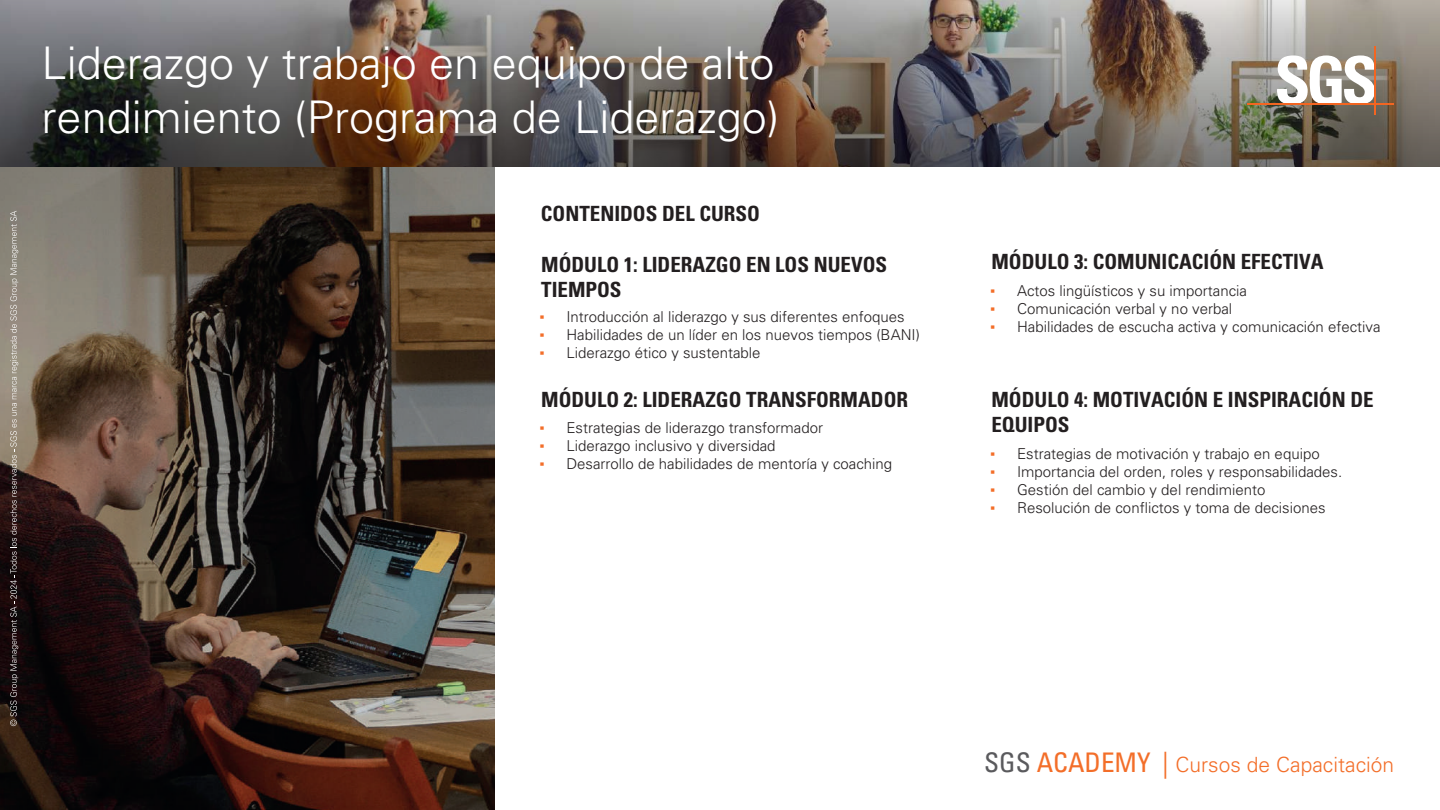
<style>
.page{position:relative;width:1440px;height:810px;background:#fff}
.page>*{position:absolute;margin:0;border:0;box-sizing:border-box;transform-origin:0 0}
.t1{font:300 45px/54px "Univers LT Std";color:#fff}
.t2{font:700 condensed 21px/25.2px "Univers";color:#231f20}
.t3{font:300 21px "Univers LT Std";color:#f36e29}
.t4{font:300 15px "Univers LT Std";color:#231f20}
.s1{font-family:"Times New Roman";font-weight:400;color:#f36e29}
.s2{font-weight:400;font-stretch:condensed;font-size:27px;color:#5a5a5d}
.s3{font-weight:400;font-stretch:condensed;font-size:27px}
.s4{font-size:27px}
</style>
<div class="page">
<img style="left:0;top:167px;width:495px;height:643px">
<img style="left:0;top:0;width:1440px;height:167px">
<svg style="left:1277px;top:55px;width:97px;height:49px"></svg>
<hr style="left:1247px;top:104px;width:147px;height:1px;background:#f36521">
<hr style="left:1374px;top:46px;width:2px;height:68px;background:#f36521">
<svg style="left:10px;top:211px;width:8px;height:515px;background:#726862"></svg>
<h1 class="t1" style="left:42px;top:37px;width:739px">Liderazgo y trabajo en equipo de alto rendimiento (Programa de Liderazgo)</h1>
<h2 class="t2" style="left:541px;top:200px;width:221px">CONTENIDOS DEL CURSO</h2>
<h2 class="t2" style="left:541px;top:252px;width:347px">MÓDULO 1: LIDERAZGO EN LOS NUEVOS<br>TIEMPOS</h2>
<p class="t4" style="left:539px;top:308px;width:367px"><span class="s1">▪</span> Introducción al liderazgo y sus diferentes enfoques</p>
<p class="t4" style="left:539px;top:326px;width:382px"><span class="s1">▪</span> Habilidades de un líder en los nuevos tiempos (BANI)</p>
<p class="t4" style="left:539px;top:344px;width:223px"><span class="s1">▪</span> Liderazgo ético y sustentable</p>
<h2 class="t2" style="left:541px;top:387px;width:368px">MÓDULO 2: LIDERAZGO TRANSFORMADOR</h2>
<p class="t4" style="left:539px;top:419px;width:285px"><span class="s1">▪</span> Estrategias de liderazgo transformador</p>
<p class="t4" style="left:539px;top:437px;width:238px"><span class="s1">▪</span> Liderazgo inclusivo y diversidad</p>
<p class="t4" style="left:539px;top:455px;width:354px"><span class="s1">▪</span> Desarrollo de habilidades de mentoría y coaching</p>
<h2 class="t2" style="left:992px;top:248px;width:334px">MÓDULO 3: COMUNICACIÓN EFECTIVA</h2>
<p class="t4" style="left:990px;top:282px;width:259px"><span class="s1">▪</span> Actos lingüísticos y su importancia</p>
<p class="t4" style="left:990px;top:300px;width:244px"><span class="s1">▪</span> Comunicación verbal y no verbal</p>
<p class="t4" style="left:990px;top:318px;width:392px"><span class="s1">▪</span> Habilidades de escucha activa y comunicación efectiva</p>
<h2 class="t2" style="left:992px;top:387px;width:384px">MÓDULO 4: MOTIVACIÓN E INSPIRACIÓN DE<br>EQUIPOS</h2>
<p class="t4" style="left:990px;top:444px;width:331px"><span class="s1">▪</span> Estrategias de motivación y trabajo en equipo</p>
<p class="t4" style="left:990px;top:462px;width:354px"><span class="s1">▪</span> Importancia del orden, roles y responsabilidades.</p>
<p class="t4" style="left:990px;top:480px;width:277px"><span class="s1">▪</span> Gestión del cambio y del rendimiento</p>
<p class="t4" style="left:990px;top:498px;width:337px"><span class="s1">▪</span> Resolución de conflictos y toma de decisiones</p>
<h2 class="t3" style="left:984px;top:751px;width:412px"><span class="s2">SGS</span> <span class="s3">ACADEMY</span> <span class="s4">|</span> Cursos de Capacitación</h2>
</div>
